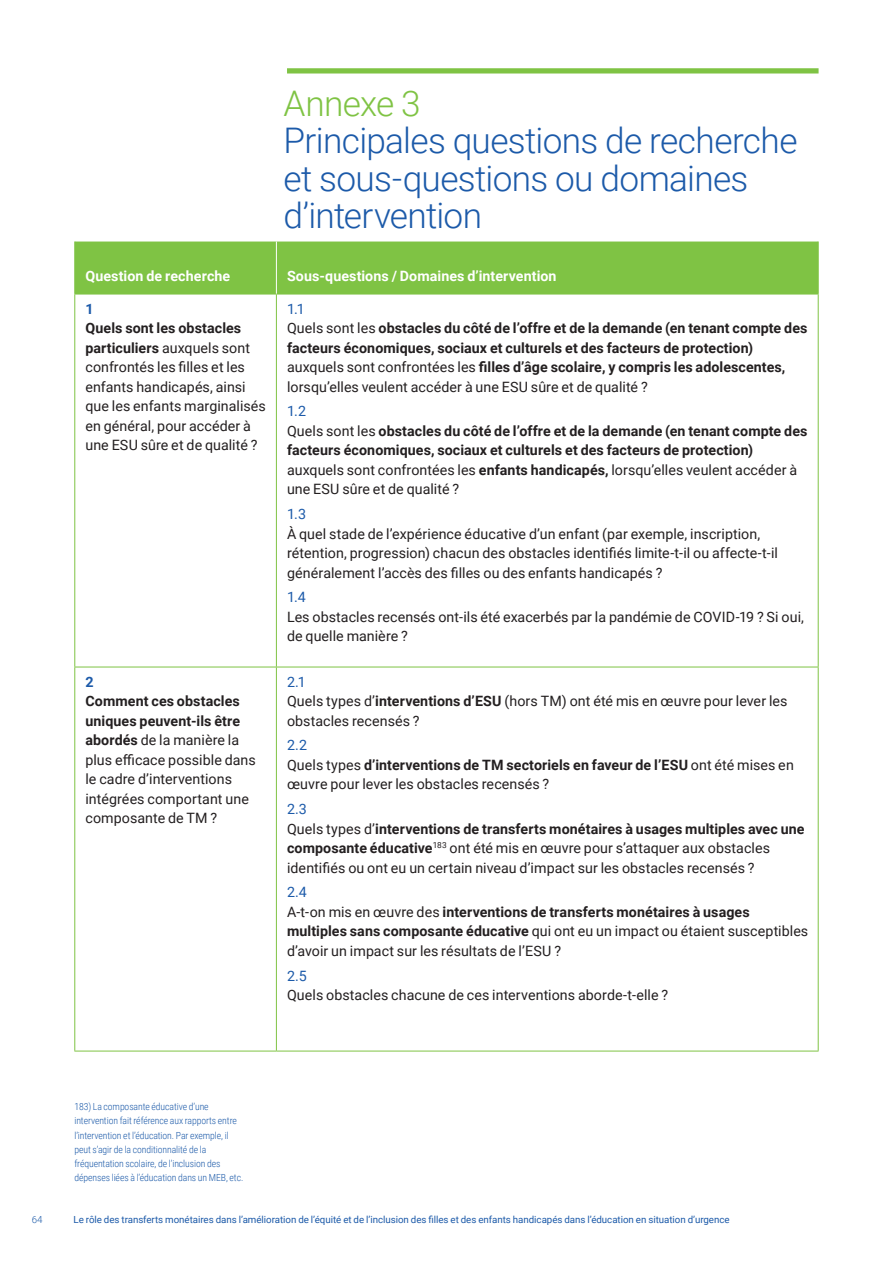
<style>
.page{position:relative;width:893px;height:1263px;background:#fff}
.page>*{position:absolute;margin:0;border:0;box-sizing:border-box;transform-origin:0 0}
.t1{font:300 35.25px/37.5px "Roboto";letter-spacing:-.02em;color:#1c5aa9}
.t2{font:300 35.25px "Roboto";letter-spacing:-.02em;color:#7fc344}
.t3{font:14.25px/19.5px "Roboto";letter-spacing:.005em;color:#231f20}
.t4{font:700 14.25px/19.5px "Roboto";letter-spacing:.005em;color:#231f20}
.t5{font:700 14.25px "Roboto";letter-spacing:.005em;color:#fff}
.t6{font:14.25px "Roboto";color:#1c5aa9}
.t7{font:700 14.25px "Roboto";color:#1c5aa9}
.t8{font:300 9.75px/14.2px "Roboto Condensed";letter-spacing:-.01em;color:#1c5aa9}
.t9{font:9.75px "Roboto";letter-spacing:-.005em;color:#1c5aa9}
.t10{font:300 9.75px "Roboto";color:#1c5aa9}
.s1{font-weight:700}
.s2{font-weight:400;color:#1c5aa9}
.s3{font-weight:400}
.s4{color:#1c5aa9}
</style>
<div class="page">
<div style="left:287px;top:68px;width:532px;height:6px;background:#7fc344"></div>
<div style="left:75px;top:242px;width:743px;height:52px;background:#7fc344"></div>
<hr style="left:74px;top:242px;width:1px;height:52px;background:#7fc344">
<hr style="left:818px;top:242px;width:1px;height:52px;background:#7fc344">
<hr style="left:74px;top:294px;width:202px;height:1px;background:#7fc344">
<hr style="left:74px;top:294px;width:1px;height:373px;background:#7fc344">
<hr style="left:276px;top:294px;width:543px;height:1px;background:#7fc344">
<hr style="left:276px;top:294px;width:1px;height:373px;background:#7fc344">
<hr style="left:818px;top:294px;width:1px;height:373px;background:#7fc344">
<hr style="left:74px;top:667px;width:202px;height:1px;background:#7fc344">
<hr style="left:74px;top:667px;width:1px;height:384px;background:#7fc344">
<hr style="left:276px;top:667px;width:543px;height:1px;background:#7fc344">
<hr style="left:276px;top:667px;width:1px;height:384px;background:#7fc344">
<hr style="left:818px;top:667px;width:1px;height:384px;background:#7fc344">
<hr style="left:276px;top:242px;width:1px;height:52px;background:#fff">
<hr style="left:74px;top:1051px;width:202px;height:1px;background:#7fc344">
<hr style="left:276px;top:1051px;width:543px;height:1px;background:#7fc344">
<h1 class="t2" style="left:284px;top:78px;width:138px">Annexe 3</h1>
<h1 class="t1" style="left:284px;top:120px;width:515px">Principales questions de recherche et sous-questions ou domaines d’intervention</h1>
<p class="t5" style="left:85px;top:266px;width:146px">Question de recherche</p>
<p class="t5" style="left:287px;top:266px;width:271px">Sous-questions / Domaines d’intervention</p>
<p class="t7" style="left:85px;top:299px;width:10px">1</p>
<p class="t3" style="left:85px;top:318px;width:182px"><span class="s1">Quels sont les obstacles particuliers</span> auxquels sont confrontés les filles et les enfants handicapés, ainsi que les enfants marginalisés en général, pour accéder à une ESU sûre et de qualité ?</p>
<p class="t4" style="left:287px;top:298px;width:522px"><span class="s2">1.1<br></span><span class="s3">Quels sont les</span> obstacles du côté de l’offre et de la demande (en tenant compte des facteurs économiques, sociaux et culturels et des facteurs de protection) <span class="s3">auxquels sont confrontées les</span> filles d’âge scolaire, y compris les adolescentes, <span class="s3">lorsqu’elles veulent accéder à une ESU sûre et de qualité ?</span></p>
<p class="t4" style="left:287px;top:401px;width:522px"><span class="s2">1.2<br></span><span class="s3">Quels sont les</span> obstacles du côté de l’offre et de la demande (en tenant compte des facteurs économiques, sociaux et culturels et des facteurs de protection) <span class="s3">auxquels sont confrontées les</span> enfants handicapés, <span class="s3">lorsqu’elles veulent accéder à une ESU sûre et de qualité ?</span></p>
<p class="t6" style="left:287px;top:504px;width:21px">1.3</p>
<p class="t3" style="left:287px;top:523px;width:492px">À quel stade de l’expérience éducative d’un enfant (par exemple, inscription, rétention, progression) chacun des obstacles identifiés limite-t-il ou affecte-t-il généralement l’accès des filles ou des enfants handicapés ?</p>
<p class="t6" style="left:287px;top:587px;width:20px">1.4</p>
<p class="t3" style="left:287px;top:606px;width:519px">Les obstacles recensés ont-ils été exacerbés par la pandémie de COVID-19 ? Si oui, de quelle manière ?</p>
<p class="t7" style="left:85px;top:671px;width:10px">2</p>
<p class="t3" style="left:85px;top:691px;width:172px"><span class="s1">Comment ces obstacles uniques peuvent-ils être abordés</span> de la manière la plus efficace possible dans le cadre d’interventions intégrées comportant une composante de TM ?</p>
<p class="t3" style="left:287px;top:671px;width:502px"><span class="s4">2.1<br></span>Quels types d’<span class="s1">interventions d’ESU</span> (hors TM) ont été mis en œuvre pour lever les obstacles recensés ?</p>
<p class="t3" style="left:287px;top:735px;width:508px"><span class="s4">2.2<br></span>Quels types <span class="s1">d’interventions de TM sectoriels en faveur de l’ESU</span> ont été mises en œuvre pour lever les obstacles recensés ?</p>
<p class="t3" style="left:287px;top:799px;width:519px"><span class="s4">2.3<br></span>Quels types d’<span class="s1">interventions de transferts monétaires à usages multiples avec une composante éducative</span><sup>183</sup> ont été mis en œuvre pour s’attaquer aux obstacles identifiés ou ont eu un certain niveau d’impact sur les obstacles recensés ?</p>
<p class="t3" style="left:287px;top:882px;width:523px"><span class="s4">2.4<br></span>A-t-on mis en œuvre des <span class="s1">interventions de transferts monétaires à usages multiples sans composante éducative</span> qui ont eu un impact ou étaient susceptibles d’avoir un impact sur les résultats de l’ESU ?</p>
<p class="t6" style="left:287px;top:966px;width:21px">2.5</p>
<p class="t3" style="left:287px;top:985px;width:383px">Quels obstacles chacune de ces interventions aborde-t-elle ?</p>
<p class="t8" style="left:74px;top:1099px;width:170px">183) La composante éducative d’une intervention fait référence aux rapports entre l’intervention et l’éducation. Par exemple, il peut s’agir de la conditionnalité de la fréquentation scolaire, de l’inclusion des dépenses liées à l’éducation dans un MEB, etc.</p>
<p class="t10" style="left:32px;top:1213px;width:12px">64</p>
<p class="t9" style="left:74px;top:1213px;width:658px">Le rôle des transferts monétaires dans l’amélioration de l’équité et de l’inclusion des filles et des enfants handicapés dans l’éducation en situation d’urgence</p>
</div>
